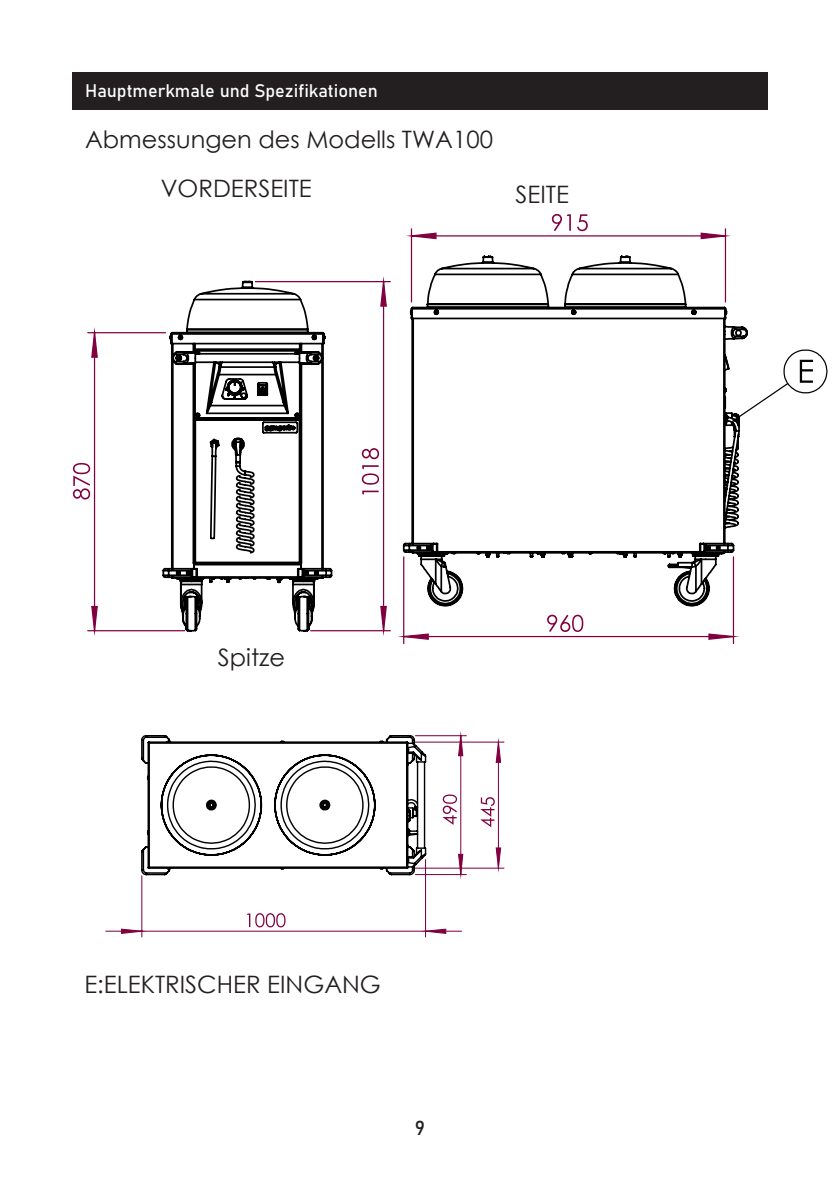
<style>
.page{position:relative;width:840px;height:1191px;background:#fff}
.page>*{position:absolute;margin:0;border:0;box-sizing:border-box;transform-origin:0 0}
.t1{font:24px "Century Gothic";color:#231f20}
.t2{font:20px "Bahnschrift";color:#231f20}
.Baslık{font:18px "Bahnschrift";color:#fff}
</style>
<div class="page">
<div style="left:72px;top:72px;width:695px;height:38px;background:#231f20"></div>
<svg style="left:73px;top:463px;width:17px;height:36px"></svg>
<hr style="left:88px;top:630px;width:96px;height:1px;background:#800040">
<hr style="left:88px;top:332px;width:77px;height:1px;background:#800040">
<hr style="left:310px;top:630px;width:80px;height:1px;background:#800040">
<hr style="left:255px;top:281px;width:135px;height:1px;background:#800040">
<hr style="left:839px;top:207px;width:1px;height:478px;background:#bfbfbf">
<hr style="left:43px;top:207px;width:370px;height:1px;background:#bfbfbf">
<hr style="left:43px;top:207px;width:1px;height:478px;background:#bfbfbf">
<hr style="left:43px;top:1190px;width:370px;height:1px;background:#bfbfbf">
<svg style="left:92px;top:282px;width:294px;height:348px"></svg>
<svg style="left:161px;top:280px;width:172px;height:352px"></svg>
<hr style="left:410px;top:229px;width:2px;height:73px;background:#800040">
<hr style="left:724px;top:229px;width:1px;height:73px;background:#800040">
<hr style="left:732px;top:557px;width:1px;height:86px;background:#800040">
<hr style="left:403px;top:557px;width:1px;height:86px;background:#800040">
<hr style="left:839px;top:187px;width:1px;height:482px;background:#bfbfbf">
<hr style="left:349px;top:187px;width:490px;height:1px;background:#bfbfbf">
<hr style="left:349px;top:187px;width:1px;height:482px;background:#bfbfbf">
<hr style="left:349px;top:1190px;width:490px;height:1px;background:#bfbfbf">
<svg style="left:748px;top:349px;width:79px;height:63px"></svg>
<svg style="left:411px;top:214px;width:314px;height:24px"></svg>
<svg style="left:403px;top:614px;width:330px;height:25px"></svg>
<svg style="left:402px;top:254px;width:346px;height:353px"></svg>
<svg style="left:120px;top:734px;width:381px;height:200px"></svg>
<hr style="left:425px;top:930px;width:36px;height:1px;background:#800040">
<hr style="left:106px;top:930px;width:36px;height:1px;background:#800040">
<hr style="left:425px;top:859px;width:1px;height:78px;background:#800040">
<hr style="left:141px;top:875px;width:1px;height:62px;background:#800040">
<hr style="left:413px;top:867px;width:90px;height:1px;background:#800040">
<hr style="left:413px;top:741px;width:90px;height:1px;background:#800040">
<hr style="left:415px;top:735px;width:51px;height:1px;background:#800040">
<hr style="left:415px;top:874px;width:51px;height:1px;background:#800040">
<hr style="left:183px;top:1142px;width:404px;height:1px;background:#bfbfbf">
<hr style="left:82px;top:1142px;width:101px;height:1px;background:#bfbfbf">
<hr style="left:82px;top:1096px;width:505px;height:1px;background:#bfbfbf">
<hr style="left:839px;top:712px;width:1px;height:263px;background:#bfbfbf">
<hr style="left:82px;top:712px;width:505px;height:1px;background:#bfbfbf">
<hr style="left:82px;top:712px;width:1px;height:263px;background:#bfbfbf">
<svg style="left:121px;top:913px;width:324px;height:20px"></svg>
<svg style="left:480px;top:742px;width:20px;height:126px"></svg>
<svg style="left:442px;top:735px;width:20px;height:139px"></svg>
<svg style="left:140px;top:734px;width:287px;height:142px"></svg>
<p class="Baslık" style="left:85px;top:77px;width:294px">Hauptmerkmale und Spezifikationen</p>
<p class="t1" style="left:85px;top:123px;width:409px">Abmessungen des Modells TWA100</p>
<p class="t1" style="left:161px;top:171px;width:152px">VORDERSEITE</p>
<p class="t1" style="left:515px;top:178px;width:55px">SEITE</p>
<p class="t1" style="left:218px;top:640px;width:69px">Spitze</p>
<p class="t1" style="left:84px;top:967px;width:298px">E:ELEKTRISCHER EINGANG</p>
<p class="t2" style="left:414px;top:1112px;width:12px">9</p>
</div>
